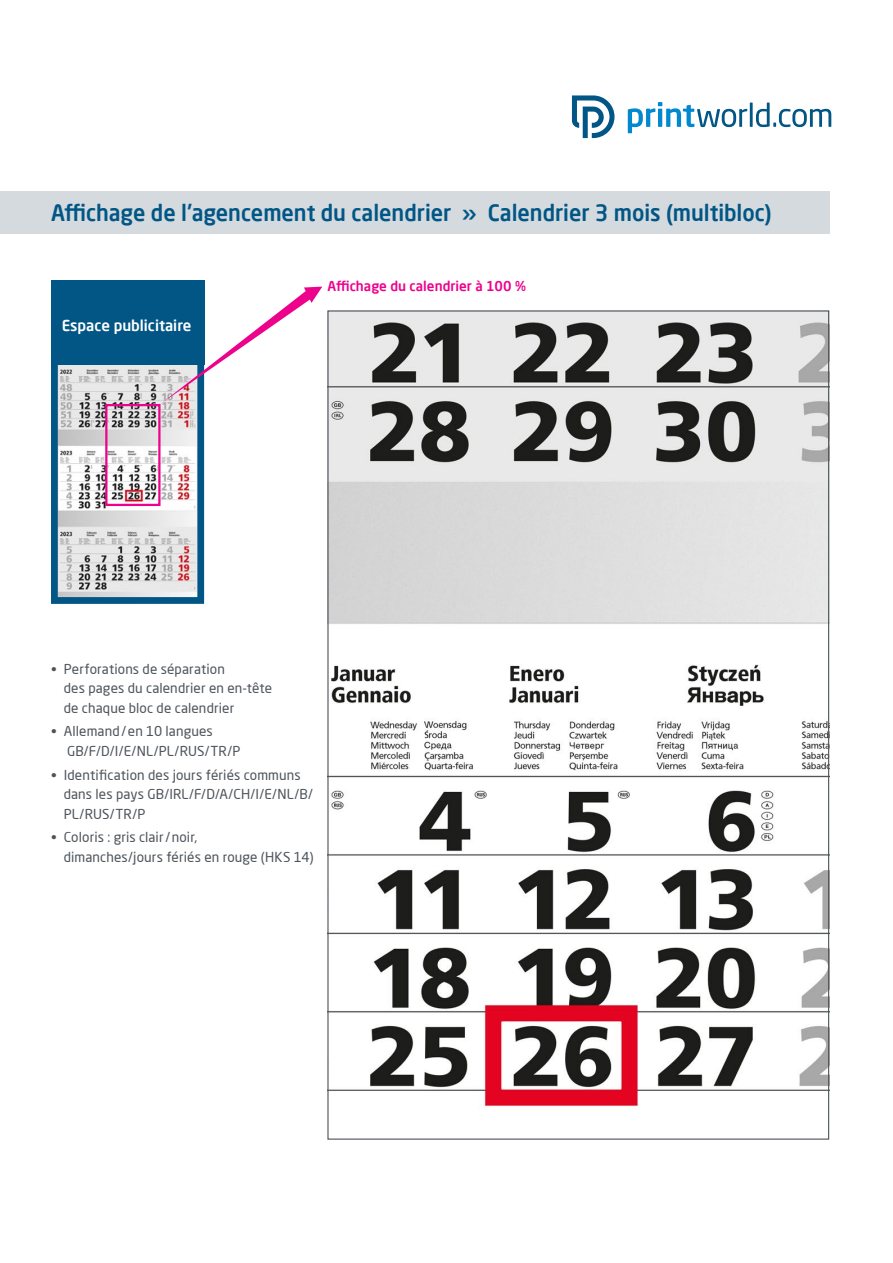
<style>
.page{position:relative;width:893px;height:1263px;background:#fff}
.page>*{position:absolute;margin:0;border:0;box-sizing:border-box;transform-origin:0 0}
.t1{font:500 22.5px "Neo Sans Pro";color:#015685;scale:.96 1}
.t2{font:500 15px "Neo Sans Pro";color:#fff}
.t3{font:13.5px/19.5px "Neo Sans Pro";letter-spacing:.01em;color:#4d545a}
.t4{font:500 13.5px "Neo Sans Pro";color:#ed028c}
</style>
<div class="page">
<svg style="left:628px;top:102px;width:203px;height:31px"></svg>
<svg style="left:572px;top:96px;width:42px;height:42px"></svg>
<img style="left:329px;top:312px;width:498px;height:797px">
<img style="left:59px;top:365px;width:137px;height:231px">
<div style="left:51px;top:281px;width:153px;height:84px;background:#015685"></div>
<div style="left:51px;top:281px;width:153px;height:323px;border:7px solid #015685"></div>
<div style="left:105px;top:404px;width:56px;height:102px;border:2px solid #ed028c"></div>
<svg style="left:161px;top:287px;width:161px;height:117px"></svg>
<div style="left:0;top:191px;width:829px;height:43px;background:#d4dade"></div>
<h1 class="t1" style="left:51px;top:199px;width:752px">Affichage de l’agencement du calendrier » Calendrier 3 mois (multibloc)</h1>
<h1 class="t1" style="left:65px;top:199px;width:24px">f</h1>
<h1 class="t1" style="left:467px;top:199px;width:324px">» Calendrier 3 mois (multibloc)</h1>
<p class="t2" style="left:83px;top:316px;width:88px">Werbefläche</p>
<p class="t2" style="left:62px;top:316px;width:131px">Espace publicitaire</p>
<p class="t4" style="left:327px;top:277px;width:200px">Affichage du calendrier à 100 %</p>
<p class="t3" style="left:64px;top:659px;width:210px;text-indent:-13px">• Perforations de séparation<br>des pages du calendrier en en-tête de chaque bloc de calendrier</p>
<p class="t3" style="left:67px;top:721px;width:175px;text-indent:-16px">• Allemand/en 10 langues<br>GB/F/D/I/E/NL/PL/RUS/TR/P</p>
<p class="t3" style="left:64px;top:765px;width:250px;text-indent:-13px">• Identification des jours fériés communs dans les pays GB/IRL/F/D/A/CH/I/E/NL/B/<br>PL/RUS/TR/P</p>
<p class="t3" style="left:64px;top:827px;width:251px;text-indent:-13px">• Coloris : gris clair/noir,<br>dimanches/jours fériés en rouge (HKS 14)</p>
</div>
